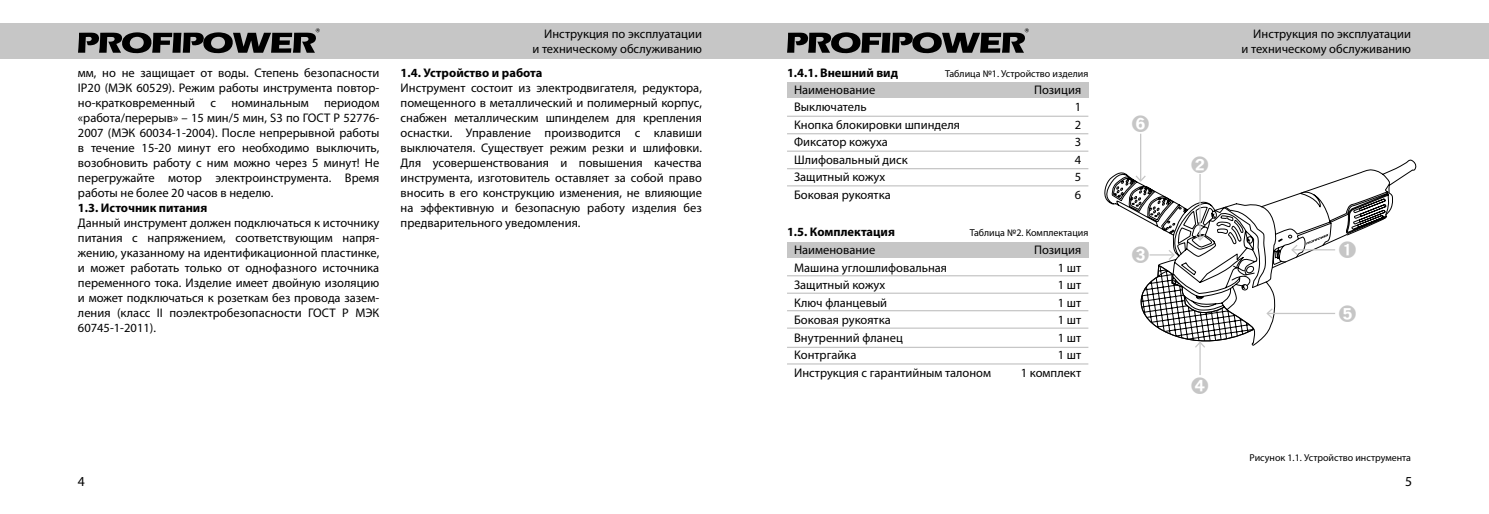
<style>
.page{position:relative;width:1489px;height:514px;background:#fff}
.page>*{position:absolute;margin:0;border:0;box-sizing:border-box;transform-origin:0 0}
.t1{font:17.5px "MS P Gothic";color:#c6c6c6}
.t2{font:13.75px "Myriad Pro";color:#000}
.t3{font:12.5px/15px "Myriad Pro";color:#000;text-align:justify}
.t4{font:700 12.5px "Myriad Pro";color:#000}
.t5{font:10px "Myriad Pro";color:#000}
</style>
<div class="page">
<div style="left:744px;top:23px;width:744px;height:35px;background:#c6c6c6"></div>
<div style="left:0;top:23px;width:744px;height:35px;background:#c6c6c6"></div>
<svg style="left:787px;top:28px;width:241px;height:25px"></svg>
<svg style="left:78px;top:28px;width:242px;height:25px"></svg>
<div style="left:787px;top:82px;width:301px;height:16px;background:#c6c6c6"></div>
<div style="left:787px;top:242px;width:301px;height:16px;background:#c6c6c6"></div>
<hr style="left:787px;top:116px;width:301px;height:1px;background:#c6c6c6">
<hr style="left:787px;top:275px;width:301px;height:1px;background:#c6c6c6">
<hr style="left:787px;top:133px;width:301px;height:1px;background:#c6c6c6">
<hr style="left:787px;top:292px;width:301px;height:2px;background:#c6c6c6">
<hr style="left:787px;top:151px;width:301px;height:1px;background:#c6c6c6">
<hr style="left:787px;top:310px;width:301px;height:1px;background:#c6c6c6">
<hr style="left:787px;top:168px;width:301px;height:1px;background:#c6c6c6">
<hr style="left:787px;top:327px;width:301px;height:2px;background:#c6c6c6">
<hr style="left:787px;top:363px;width:301px;height:1px;background:#c6c6c6">
<hr style="left:787px;top:347px;width:301px;height:1px;background:#c6c6c6">
<hr style="left:787px;top:185px;width:301px;height:1px;background:#c6c6c6">
<svg style="left:1104px;top:159px;width:312px;height:54px"></svg>
<svg style="left:1131px;top:183px;width:259px;height:163px"></svg>
<svg style="left:1306px;top:233px;width:22px;height:12px"></svg>
<hr style="left:1199px;top:174px;width:1px;height:66px;background:#c6c6c6">
<svg style="left:1193px;top:233px;width:13px;height:9px"></svg>
<hr style="left:1139px;top:134px;width:2px;height:47px;background:#c6c6c6">
<svg style="left:1134px;top:174px;width:12px;height:9px"></svg>
<hr style="left:1267px;top:313px;width:67px;height:1px;background:#c6c6c6">
<svg style="left:1265px;top:307px;width:8px;height:13px"></svg>
<hr style="left:1199px;top:342px;width:1px;height:33px;background:#c6c6c6">
<svg style="left:1131px;top:248px;width:122px;height:102px"></svg>
<hr style="left:1291px;top:249px;width:43px;height:1px;background:#c6c6c6">
<svg style="left:1290px;top:243px;width:8px;height:13px"></svg>
<p class="t3" style="left:78px;top:65px;width:303px">мм, но не защищает от воды. Степень безопасности IP20 (МЭК 60529). Режим работы инструмента повтор&shy;но-кратковременный с номинальным периодом «работа/перерыв» – 15 мин/5 мин, S3 по ГОСТ Р 52776- 2007 (МЭК 60034-1-2004). После непрерывной работы в течение 15-20 минут его необходимо выключить, возобновить работу с ним можно через 5 минут! Не перегружайте мотор электроинструмента. Время работы не более 20 часов в неделю.</p>
<p class="t4" style="left:78px;top:199px;width:131px">1.3. Источник питания</p>
<p class="t3" style="left:78px;top:215px;width:303px">Данный инструмент должен подключаться к источнику питания с напряжением, соответствующим напря&shy;жению, указанному на идентификационной пластинке, и может работать только от однофазного источника переменного тока. Изделие имеет двойную изоляцию и может подключаться к розеткам без провода зазем&shy;ления (класс II поэлектробезопасности ГОСТ Р МЭК 60745-1-2011).</p>
<p class="t3" style="left:532px;top:26px;width:171px;text-align:right">Инструкция по эксплуатации<br>и техническому обслуживанию</p>
<p class="t4" style="left:400px;top:64px;width:143px">1.4. Устройство и работа</p>
<p class="t3" style="left:400px;top:80px;width:303px">Инструмент состоит из электродвигателя, редуктора, помещенного в металлический и полимерный корпус, снабжен металлическим шпинделем для крепления оснастки. Управление производится с клавиши выключателя. Существует режим резки и шлифовки.<br>Для усовершенствования и повышения качества инструмента, изготовитель оставляет за собой право вносить в его конструкцию изменения, не влияющие на эффективную и безопасную работу изделия без предварительного уведомления.</p>
<p class="t4" style="left:787px;top:64px;width:113px">1.4.1. Внешний вид</p>
<p class="t5" style="left:945px;top:68px;width:144px">Таблица №1. Устройство изделия</p>
<p class="t3" style="left:794px;top:81px;width:167px;line-height:17.5px;text-align:left">Наименование<br>Выключатель<br>Кнопка блокировки шпинделя<br>Фиксатор кожуха<br>Шлифовальный диск<br>Защитный кожух<br>Боковая рукоятка</p>
<p class="t4" style="left:787px;top:223px;width:109px">1.5. Комплектация</p>
<p class="t3" style="left:1074px;top:81px;width:8px;line-height:17.5px;text-indent:-41px">Позиция 1<br>2<br>3<br>4<br>5<br>6</p>
<p class="t5" style="left:969px;top:227px;width:120px">Таблица №2. Комплектация</p>
<p class="t3" style="left:794px;top:241px;width:198px;line-height:17.5px;text-align:left">Наименование<br>Машина углошлифовальная<br>Защитный кожух<br>Ключ фланцевый<br>Боковая рукоятка<br>Внутренний фланец<br>Контргайка<br>Инструкция с гарантийным талоном</p>
<p class="t3" style="left:1020px;top:241px;width:62px;line-height:17.5px;text-align:right">Позиция<br>1 шт<br>1 шт<br>1 шт<br>1 шт<br>1 шт<br>1 шт<br>1 комплект</p>
<h1 class="t1" style="left:1131px;top:115px;width:19px">➏</h1>
<p class="t3" style="left:1241px;top:26px;width:171px;text-align:right">Инструкция по эксплуатации<br>и техническому обслуживанию</p>
<h1 class="t1" style="left:1191px;top:156px;width:19px">➋</h1>
<h1 class="t1" style="left:1131px;top:246px;width:19px">➌</h1>
<h1 class="t1" style="left:1338px;top:241px;width:19px">➊</h1>
<h1 class="t1" style="left:1191px;top:377px;width:19px">➍</h1>
<h1 class="t1" style="left:1338px;top:304px;width:19px">➎</h1>
<p class="t5" style="left:1249px;top:451px;width:163px">Рисунок 1.1. Устройство инструмента</p>
<p class="t2" style="left:78px;top:473px;width:9px">4</p>
<p class="t2" style="left:1404px;top:473px;width:9px">5</p>
</div>
